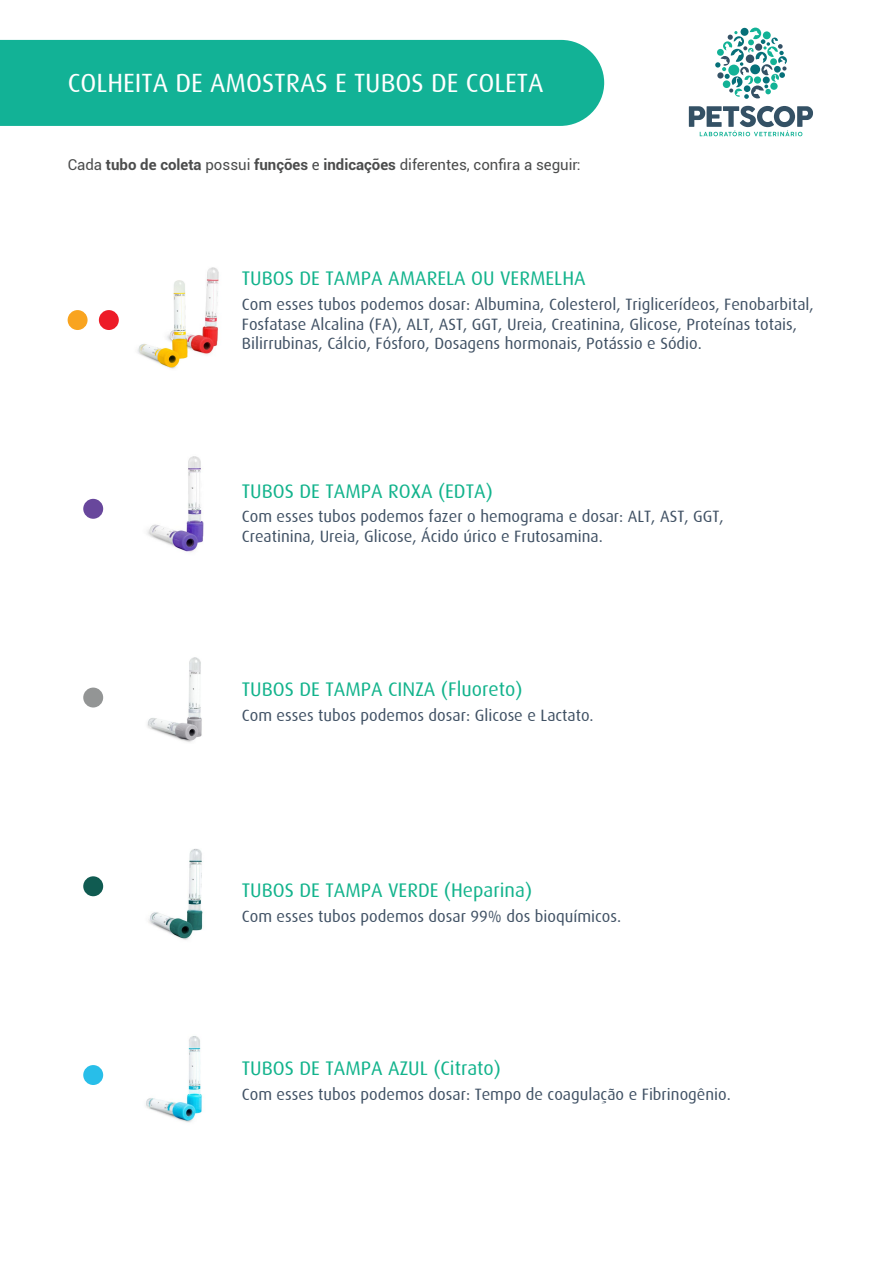
<style>
.page{position:relative;width:893px;height:1263px;background:#fff}
.page>*{position:absolute;margin:0;border:0;box-sizing:border-box;transform-origin:0 0}
.t1{font:26.4px "Dax";color:#fff}
.t2{font:19.8px "Dax";color:#12b38c}
.t3{font:16.5px/19.8px "Dax";color:#405164}
.t4{font:15px "Roboto";color:#4b4c4c}
.s1{font-weight:700}
</style>
<div class="page">
<svg style="left:715px;top:28px;width:72px;height:71px"></svg>
<svg style="left:689px;top:106px;width:124px;height:30px"></svg>
<div style="left:0;top:40px;width:605px;height:86px;background:#12b296"></div>
<img style="left:100px;top:267px;width:119px;height:102px">
<div style="left:68px;top:310px;width:20px;height:20px;background:#f9a41f;border-radius:50%"></div>
<div style="left:99px;top:310px;width:20px;height:20px;background:#ed1c28;border-radius:50%"></div>
<img style="left:147px;top:456px;width:57px;height:96px">
<div style="left:83px;top:499px;width:20px;height:20px;background:#68479c;border-radius:50%"></div>
<img style="left:147px;top:657px;width:55px;height:85px">
<div style="left:83px;top:687px;width:20px;height:20px;background:#939595;border-radius:50%"></div>
<img style="left:146px;top:1036px;width:56px;height:87px">
<img style="left:148px;top:849px;width:55px;height:91px">
<div style="left:83px;top:876px;width:20px;height:20px;background:#105b51;border-radius:50%"></div>
<div style="left:83px;top:1065px;width:20px;height:20px;background:#28bee9;border-radius:50%"></div>
<h1 class="t1" style="left:68px;top:68px;width:477px">COLHEITA DE AMOSTRAS E TUBOS DE COLETA</h1>
<p class="t4" style="left:68px;top:154px;width:514px">Cada <span class="s1">tubo de coleta</span> possui <span class="s1">funções</span> e <span class="s1">indicações</span> diferentes, confira a seguir:</p>
<p class="t2" style="left:242px;top:267px;width:345px">TUBOS DE TAMPA AMARELA OU VERMELHA</p>
<p class="t3" style="left:242px;top:294px;width:573px">Com esses tubos podemos dosar: Albumina, Colesterol, Triglicerídeos, Fenobarbital,<br>Fosfatase Alcalina (FA), ALT, AST, GGT, Ureia, Creatinina, Glicose, Proteínas totais,<br>Bilirrubinas, Cálcio, Fósforo, Dosagens hormonais, Potássio e Sódio.</p>
<p class="t2" style="left:242px;top:480px;width:252px">TUBOS DE TAMPA ROXA (EDTA)</p>
<p class="t3" style="left:242px;top:507px;width:484px">Com esses tubos podemos fazer o hemograma e dosar: ALT, AST, GGT,<br>Creatinina, Ureia, Glicose, Ácido úrico e Frutosamina.</p>
<p class="t2" style="left:242px;top:678px;width:282px">TUBOS DE TAMPA CINZA (Fluoreto)</p>
<p class="t3" style="left:242px;top:706px;width:353px">Com esses tubos podemos dosar: Glicose e Lactato.</p>
<p class="t2" style="left:242px;top:879px;width:292px">TUBOS DE TAMPA VERDE (Heparina)</p>
<p class="t3" style="left:242px;top:906px;width:381px">Com esses tubos podemos dosar 99% dos bioquímicos.</p>
<p class="t2" style="left:242px;top:1057px;width:261px">TUBOS DE TAMPA AZUL (Citrato)</p>
<p class="t3" style="left:242px;top:1084px;width:490px">Com esses tubos podemos dosar: Tempo de coagulação e Fibrinogênio.</p>
</div>
